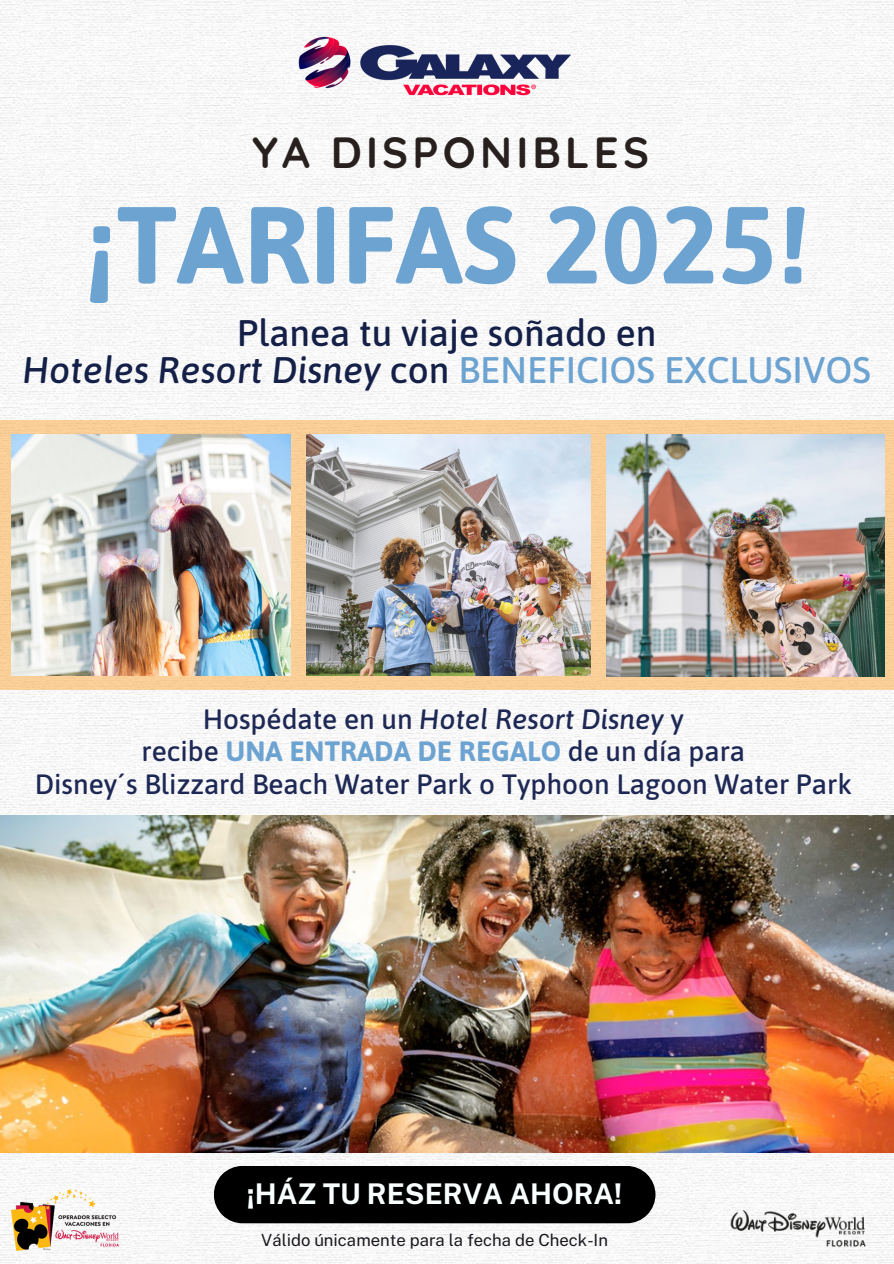
<style>
.page{position:relative;width:894px;height:1264px;background:#fff}
.page>*{position:absolute;margin:0;border:0;box-sizing:border-box;transform-origin:0 0}
.t1{font:700 108.9px "Asap";color:#6da3d1}
.t2{font:700 43.5px "Quicksand";letter-spacing:.095em;color:#27201e}
.t3{font:500 36.9px/37.2px "Asap";color:#152048;text-align:center}
.t4{font:700 28.5px "Public Sans";color:#faffff}
.t5{font:500 27.9px/32.7px "Asap";color:#1e2855;text-align:center}
.t6{font:16.65px "Public Sans";color:#1a161d}
.s1{font-style:italic}
.s2{color:#6da3d1}
.s3{font-weight:700;color:#6da3d1}
</style>
<div class="page">
<img style="left:0;top:0;width:893px;height:1263px">
<img style="left:0;top:815px;width:893px;height:337px">
<div style="left:0;top:420px;width:893px;height:270px;background:#f9cf97"></div>
<img style="left:12px;top:434px;width:278px;height:242px">
<img style="left:606px;top:434px;width:278px;height:242px">
<img style="left:306px;top:434px;width:284px;height:241px">
<img style="left:263px;top:0;width:343px;height:145px">
<img style="left:12px;top:1188px;width:107px;height:62px">
<img style="left:707px;top:1188px;width:177px;height:71px">
<div style="left:214px;top:1165px;width:441px;height:58px;background:#000"></div>
<p class="t2" style="left:252px;top:124px;width:398px">YA DISPONIBLES</p>
<p class="t1" style="left:85px;top:182px;width:725px">¡TARIFAS 2025!</p>
<h5 class="t3" style="left:22px;top:314px;width:849px">Planea tu viaje soñado en<br><span class="s1">Hoteles Resort Disney</span> con <span class="s2">BENEFICIOS EXCLUSIVOS</span></h5>
<h4 class="t5" style="left:35px;top:702px;width:818px">Hospédate en un <span class="s1">Hotel Resort Disney</span> y<br>recibe <span class="s3">UNA ENTRADA DE REGALO</span> de un día para<br>Disney´s Blizzard Beach Water Park o Typhoon Lagoon Water Park</h4>
<p class="t4" style="left:247px;top:1176px;width:377px">¡HÁZ TU RESERVA AHORA!</p>
<p class="t6" style="left:261px;top:1229px;width:348px">Válido únicamente para la fecha de Check-In</p>
</div>
